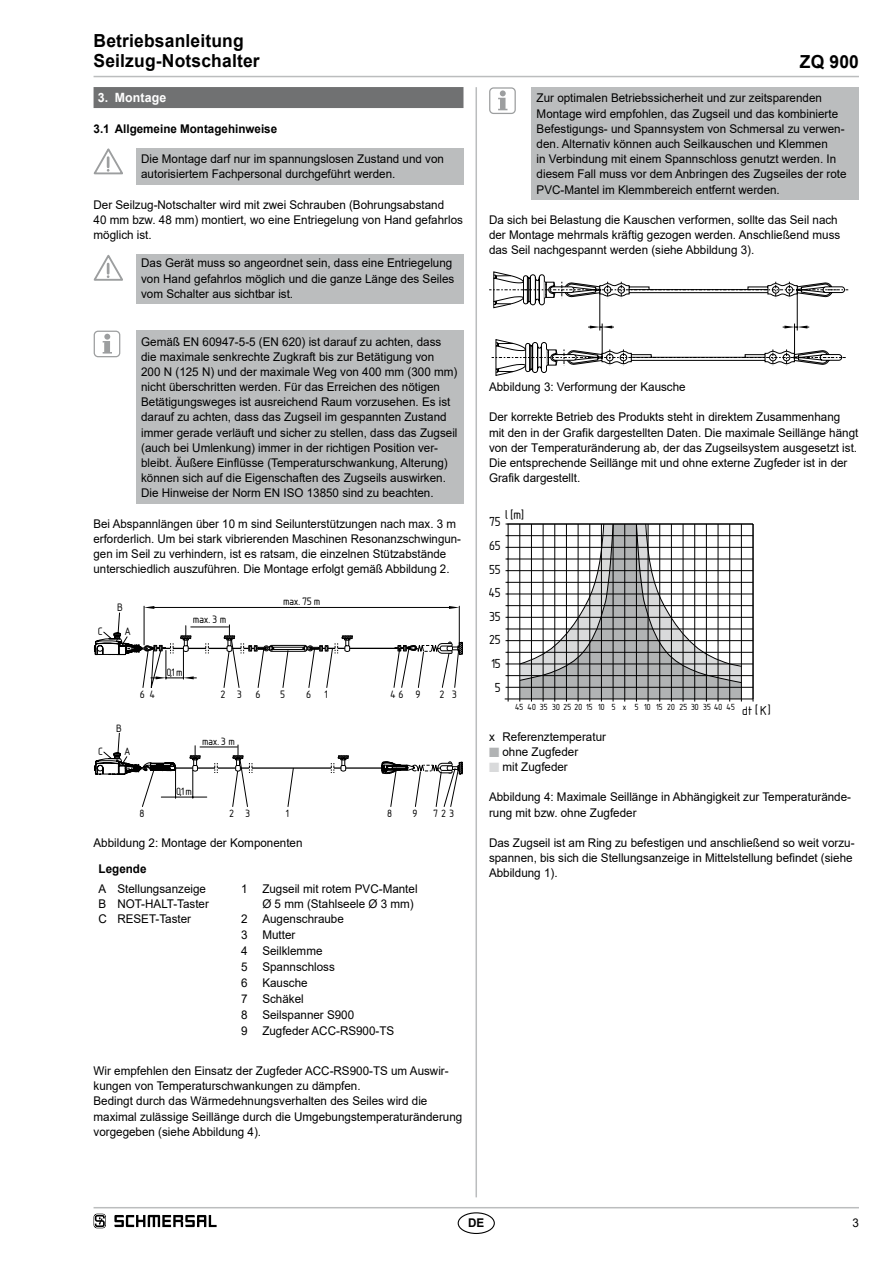
<style>
.page{position:relative;width:893px;height:1263px;background:#fff}
.page>*{position:absolute;margin:0;border:0;box-sizing:border-box;transform-origin:0 0}
.t1{font:20.4px "Isonorm 3098";color:#000}
.t2{font:20.25px "Isonorm 3098";color:#000}
.t3{font:700 18px/20.2px "Arial";letter-spacing:.01em;color:#000}
.t4{font:16.8px "Isonorm 3098";letter-spacing:.065em;color:#000}
.t5{font:16.5px "Isonorm 3098";letter-spacing:.1em;color:#000}
.t6{font:13.8px "Isonorm 3098";color:#000}
.t7{font:700 12.75px "Arial";letter-spacing:.01em;color:#fff}
.t8{font:12px/15.1px "Arial";color:#000}
.t9{font:12px/15.1px "Arial";color:#000;scale:.96 1}
.t10{font:700 12px "Arial";color:#000}
.s1{font-size:19.35px}
.s2{font-size:20.25px}
.s3{color:#b1b3b4}
.s4{color:#d9dadb}
</style>
<div class="page">
<hr style="left:94px;top:1207px;width:765px;height:1px;background:#bbbdbe">
<hr style="left:94px;top:76px;width:765px;height:1px;background:#bbbdbe">
<hr style="left:475px;top:87px;width:2px;height:1110px;background:#bbbdbe">
<div style="left:458px;top:1212px;width:37px;height:22px;border:1px solid #000;border-radius:50%"></div>
<div style="left:94px;top:87px;width:369px;height:21px;background:#707172"></div>
<div style="left:136px;top:148px;width:327px;height:36px;background:#bbbdbe"></div>
<svg style="left:94px;top:148px;width:29px;height:27px"></svg>
<div style="left:136px;top:254px;width:327px;height:50px;background:#bbbdbe"></div>
<svg style="left:94px;top:254px;width:29px;height:27px"></svg>
<div style="left:136px;top:330px;width:327px;height:173px;background:#bbbdbe"></div>
<svg style="left:103px;top:334px;width:9px;height:20px"></svg>
<div style="left:94px;top:331px;width:26px;height:26px;border:1px solid #9c9e9f;border-radius:4px"></div>
<hr style="left:310px;top:648px;width:95px;height:1px;background:#000">
<svg style="left:394px;top:641px;width:68px;height:47px"></svg>
<hr style="left:154px;top:607px;width:295px;height:1px;background:#000">
<svg style="left:449px;top:606px;width:10px;height:3px"></svg>
<svg style="left:94px;top:606px;width:259px;height:82px"></svg>
<hr style="left:459px;top:606px;width:1px;height:39px;background:#000">
<hr style="left:144px;top:606px;width:1px;height:39px;background:#000">
<svg style="left:95px;top:733px;width:368px;height:74px"></svg>
<div style="left:531px;top:87px;width:328px;height:112px;background:#bbbdbe"></div>
<svg style="left:498px;top:90px;width:9px;height:20px"></svg>
<div style="left:489px;top:87px;width:27px;height:27px;border:1px solid #9c9e9f;border-radius:4px"></div>
<hr style="left:599px;top:290px;width:1px;height:40px;background:#000">
<hr style="left:602px;top:324px;width:1px;height:33px;background:#000">
<svg style="left:588px;top:326px;width:26px;height:2px"></svg>
<hr style="left:797px;top:290px;width:1px;height:40px;background:#000">
<hr style="left:794px;top:324px;width:1px;height:33px;background:#000">
<svg style="left:783px;top:326px;width:26px;height:2px"></svg>
<svg style="left:492px;top:339px;width:353px;height:37px"></svg>
<svg style="left:489px;top:271px;width:359px;height:37px"></svg>
<hr style="left:505px;top:698px;width:248px;height:1px;background:#000">
<hr style="left:507px;top:535px;width:246px;height:1px;background:#000">
<hr style="left:507px;top:547px;width:246px;height:1px;background:#000">
<hr style="left:507px;top:559px;width:246px;height:1px;background:#000">
<hr style="left:507px;top:570px;width:246px;height:1px;background:#000">
<hr style="left:507px;top:582px;width:246px;height:1px;background:#000">
<hr style="left:507px;top:594px;width:246px;height:1px;background:#000">
<hr style="left:507px;top:605px;width:246px;height:1px;background:#000">
<hr style="left:507px;top:617px;width:246px;height:1px;background:#000">
<hr style="left:507px;top:629px;width:246px;height:1px;background:#000">
<hr style="left:507px;top:640px;width:246px;height:1px;background:#000">
<hr style="left:507px;top:652px;width:246px;height:1px;background:#000">
<hr style="left:507px;top:664px;width:246px;height:1px;background:#000">
<hr style="left:507px;top:675px;width:246px;height:1px;background:#000">
<hr style="left:508px;top:687px;width:245px;height:1px;background:#000">
<hr style="left:753px;top:524px;width:1px;height:177px;background:#000">
<hr style="left:505px;top:524px;width:248px;height:1px;background:#000">
<svg style="left:505px;top:523px;width:237px;height:178px"></svg>
<svg style="left:94px;top:1214px;width:12px;height:14px"></svg>
<svg style="left:114px;top:1215px;width:103px;height:12px"></svg>
<h3 class="t3" style="left:94px;top:31px;width:168px">Betriebsanleitung<br>Seilzug-Notschalter</h3>
<p class="t7" style="left:98px;top:89px;width:70px">3. Montage</p>
<p class="t10" style="left:94px;top:120px;width:185px">3.1 Allgemeine Montagehinweise</p>
<p class="t8" style="left:141px;top:151px;width:304px">Die Montage darf nur im spannungslosen Zustand und von autorisiertem Fachpersonal durchgeführt werden.</p>
<p class="t8" style="left:94px;top:197px;width:371px">Der Seilzug-Notschalter wird mit zwei Schrauben (Bohrungsabstand<br>40 mm bzw. 48 mm) montiert, wo eine Entriegelung von Hand gefahrlos möglich ist.</p>
<p class="t8" style="left:141px;top:256px;width:315px">Das Gerät muss so angeordnet sein, dass eine Entriegelung von Hand gefahrlos möglich und die ganze Länge des Seiles vom Schalter aus sichtbar ist.</p>
<p class="t8" style="left:141px;top:334px;width:318px">Gemäß EN 60947-5-5 (EN 620) ist darauf zu achten, dass die maximale senkrechte Zugkraft bis zur Betätigung von<br>200 N (125 N) und der maximale Weg von 400 mm (300 mm) nicht überschritten werden. Für das Erreichen des nötigen Betätigungsweges ist ausreichend Raum vorzusehen. Es ist darauf zu achten, dass das Zugseil im gespannten Zustand immer gerade verläuft und sicher zu stellen, dass das Zugseil (auch bei Umlenkung) immer in der richtigen Position ver&shy;bleibt. Äußere Einflüsse (Temperaturschwankung, Alterung) können sich auf die Eigenschaften des Zugseils auswirken.<br>Die Hinweise der Norm EN ISO 13850 sind zu beachten.</p>
<p class="t9" style="left:94px;top:516px;width:384px">Bei Abspannlängen über 10 m sind Seilunterstützungen nach max. 3 m erforderlich. Um bei stark vibrierenden Maschinen Resonanzschwingun&shy;gen im Seil zu verhindern, ist es ratsam, die einzelnen Stützabstände unterschiedlich auszuführen. Die Montage erfolgt gemäß Abbildung 2.</p>
<h3 class="t4" style="left:99px;top:619px;width:6px">C</h3>
<h3 class="t5" style="left:99px;top:739px;width:6px">C</h3>
<h3 class="t4" style="left:118px;top:595px;width:7px">B</h3>
<h3 class="t4" style="left:125px;top:619px;width:7px">A</h3>
<h3 class="t4" style="left:194px;top:607px;width:35px">max.3 m</h3>
<h3 class="t4" style="left:284px;top:589px;width:38px">max.75m</h3>
<h3 class="t4" style="left:167px;top:660px;width:17px">0,1 m</h3>
<h3 class="t4" style="left:141px;top:682px;width:16px">6 4</h3>
<h3 class="t4" style="left:221px;top:682px;width:66px">236 5</h3>
<h3 class="t4" style="left:307px;top:682px;width:23px">6 1</h3>
<h3 class="t5" style="left:117px;top:716px;width:7px">B</h3>
<h3 class="t5" style="left:125px;top:740px;width:7px">A</h3>
<h3 class="t5" style="left:203px;top:729px;width:34px">max.3 m</h3>
<h3 class="t4" style="left:391px;top:682px;width:68px">46 9 23</h3>
<h3 class="t5" style="left:177px;top:780px;width:17px">0,1 m</h3>
<h3 class="t5" style="left:286px;top:801px;width:5px">1</h3>
<h3 class="t5" style="left:413px;top:801px;width:6px">9</h3>
<h3 class="t5" style="left:140px;top:801px;width:6px">8</h3>
<h3 class="t5" style="left:230px;top:801px;width:22px">2 3</h3>
<h3 class="t5" style="left:388px;top:801px;width:6px">8</h3>
<h3 class="t5" style="left:434px;top:801px;width:22px">723</h3>
<p class="t8" style="left:94px;top:835px;width:210px">Abbildung 2: Montage der Komponenten</p>
<p class="t10" style="left:99px;top:860px;width:49px">Legende</p>
<p class="t8" style="left:99px;top:881px;width:10px;text-align:justify">A B C</p>
<p class="t8" style="left:117px;top:881px;width:93px">Stellungsanzeige<br>NOT-HALT-Taster<br>RESET-Taster</p>
<p class="t8" style="left:241px;top:881px;width:178px">1 Zugseil mit rotem PVC-Mantel</p>
<p class="t8" style="left:262px;top:896px;width:153px">Ø 5 mm (Stahlseele Ø 3 mm)</p>
<p class="t8" style="left:241px;top:911px;width:104px">2 Augenschraube</p>
<p class="t8" style="left:241px;top:927px;width:56px">3 Mutter</p>
<p class="t8" style="left:241px;top:943px;width:83px">4 Seilklemme</p>
<p class="t8" style="left:241px;top:959px;width:95px">5 Spannschloss</p>
<p class="t8" style="left:241px;top:975px;width:68px">6 Kausche</p>
<p class="t8" style="left:241px;top:991px;width:64px">7 Schäkel</p>
<p class="t8" style="left:241px;top:1007px;width:115px">8 Seilspanner S900</p>
<p class="t8" style="left:241px;top:1023px;width:155px">9 Zugfeder ACC-RS900-TS</p>
<p class="t8" style="left:94px;top:1063px;width:370px">Wir empfehlen den Einsatz der Zugfeder ACC-RS900-TS um Auswir&shy;kungen von Temperaturschwankungen zu dämpfen.<br>Bedingt durch das Wärmedehnungsverhalten des Seiles wird die maximal zulässige Seillänge durch die Umgebungstemperaturänderung vorgegeben (siehe Abbildung 4).</p>
<h3 class="t3" style="left:800px;top:52px;width:61px">ZQ 900</h3>
<p class="t8" style="left:537px;top:90px;width:311px">Zur optimalen Betriebssicherheit und zur zeitsparenden Montage wird empfohlen, das Zugseil und das kombinierte Befestigungs- und Spannsystem von Schmersal zu verwen&shy;den. Alternativ können auch Seilkauschen und Klemmen<br>in Verbindung mit einem Spannschloss genutzt werden. In diesem Fall muss vor dem Anbringen des Zugseiles der rote PVC-Mantel im Klemmbereich entfernt werden.</p>
<p class="t8" style="left:489px;top:212px;width:353px">Da sich bei Belastung die Kauschen verformen, sollte das Seil nach der Montage mehrmals kräftig gezogen werden. Anschließend muss das Seil nachgespannt werden (siehe Abbildung 3).</p>
<p class="t8" style="left:489px;top:379px;width:198px">Abbildung 3: Verformung der Kausche</p>
<p class="t8" style="left:489px;top:410px;width:371px">Der korrekte Betrieb des Produkts steht in direktem Zusammenhang mit den in der Grafik dargestellten Daten. Die maximale Seillänge hängt von der Temperaturänderung ab, der das Zugseilsystem ausgesetzt ist.<br>Die entsprechende Seillänge mit und ohne externe Zugfeder ist in der Grafik dargestellt.</p>
<h1 class="t1" style="left:490px;top:500px;width:36px">75lm[]</h1>
<h1 class="t1" style="left:490px;top:531px;width:13px">65</h1>
<h1 class="t1" style="left:490px;top:555px;width:13px">55</h1>
<h1 class="t1" style="left:489px;top:578px;width:14px">45</h1>
<h1 class="t1" style="left:490px;top:602px;width:13px">35</h1>
<h1 class="t1" style="left:490px;top:625px;width:13px">25</h1>
<h1 class="t1" style="left:492px;top:649px;width:11px">15</h1>
<h1 class="t1" style="left:496px;top:673px;width:7px">5</h1>
<p class="t6" style="left:515px;top:698px;width:253px">45 40 35 30 25 20 15 10 5 x 5 10 15 20 25 30 35 40 45 <span class="s1">dt</span> <span class="s2">K</span></p>
<h2 class="t2" style="left:756px;top:695px;width:17px">[ ]</h2>
<p class="t8" style="left:489px;top:729px;width:119px">x Referenztemperatur</p>
<p class="t8" style="left:489px;top:744px;width:91px"><span class="s3">■</span> ohne Zugfeder</p>
<p class="t8" style="left:489px;top:759px;width:80px"><span class="s4">■</span> mit Zugfeder</p>
<p class="t8" style="left:489px;top:789px;width:364px">Abbildung 4: Maximale Seillänge in Abhängigkeit zur Temperaturände&shy;rung mit bzw. ohne Zugfeder</p>
<p class="t8" style="left:489px;top:835px;width:367px">Das Zugseil ist am Ring zu befestigen und anschließend so weit vorzu&shy;spannen, bis sich die Stellungsanzeige in Mittelstellung befindet (siehe<br>Abbildung 1).</p>
<p class="t10" style="left:468px;top:1214px;width:18px">DE</p>
<p class="t8" style="left:852px;top:1215px;width:8px">3</p>
</div>
